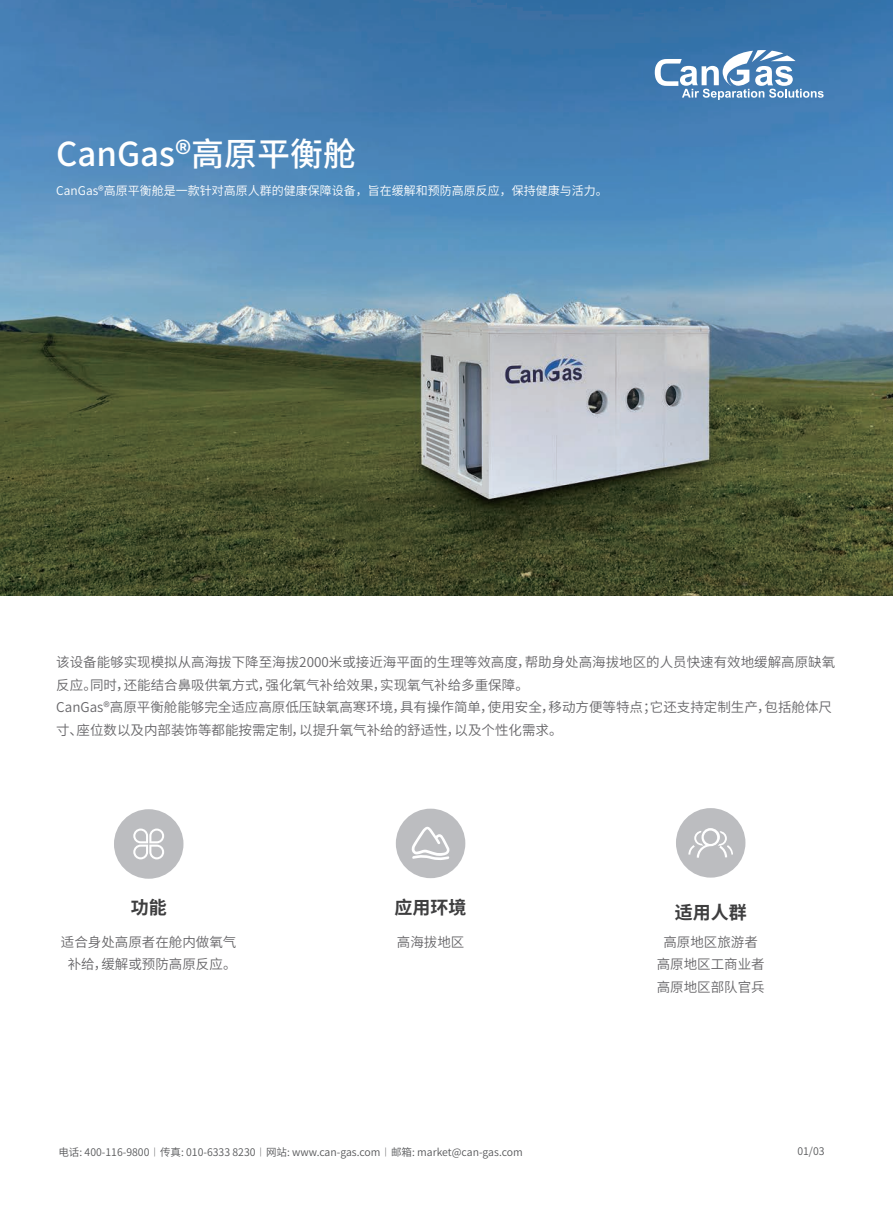
<style>
.page{position:relative;width:893px;height:1212px;background:#fff}
.page>*{position:absolute;margin:0;border:0;box-sizing:border-box;transform-origin:0 0}
.t1{font:500 33px "Source Han Sans CN";color:#fff}
.t2{font:700 18px "Source Han Sans CN";color:#3e3e3f}
.t3{font:13.5px/22.5px "Source Han Sans CN";color:#676669;text-align:center}
.t4{font:12px "Source Han Sans CN";color:#fff}
.t5{font:10.5px "Source Han Sans CN";color:#57585a}
</style>
<div class="page">
<img style="left:0;top:0;width:893px;height:595px">
<svg style="left:655px;top:50px;width:169px;height:50px"></svg>
<div style="left:676px;top:808px;width:69px;height:69px;background:#bcbdc0;border-radius:50%"></div>
<svg style="left:688px;top:828px;width:45px;height:30px"></svg>
<div style="left:114px;top:809px;width:69px;height:70px;background:#bcbdc0;border-radius:50%"></div>
<svg style="left:133px;top:828px;width:31px;height:31px"></svg>
<div style="left:396px;top:809px;width:69px;height:69px;background:#bcbdc0;border-radius:50%"></div>
<svg style="left:411px;top:827px;width:39px;height:33px"></svg>
<h1 class="t1" style="left:56px;top:136px;width:302px">CanGas®高原平衡舱</h1>
<p class="t4" style="left:56px;top:184px;width:553px">CanGas®高原平衡舱是一款针对高原人群的健康保障设备，旨在缓解和预防高原反应，保持健康与活力。</p>
<p class="t3" style="left:56px;top:651px;width:780px;text-align:left">该设备能够实现模拟从高海拔下降至海拔2000米或接近海平面的生理等效高度，帮助身处高海拔地区的人员快速有效地缓解高原缺氧反应。同时，还能结合鼻吸供氧方式，强化氧气补给效果，实现氧气补给多重保障。<br>CanGas®高原平衡舱能够完全适应高原低压缺氧高寒环境，具有操作简单，使用安全，移动方便等特点；它还支持定制生产，包括舱体尺寸、座位数以及内部装饰等都能按需定制，以提升氧气补给的舒适性，以及个性化需求。</p>
<h2 class="t2" style="left:131px;top:897px;width:37px">功能</h2>
<h2 class="t2" style="left:395px;top:897px;width:73px">应用环境</h2>
<h2 class="t2" style="left:675px;top:902px;width:73px">适用人群</h2>
<p class="t3" style="left:657px;top:931px;width:109px">高原地区旅游者高原地区工商业者高原地区部队官兵</p>
<p class="t3" style="left:61px;top:931px;width:177px">适合身处高原者在舱内做氧气补给，缓解或预防高原反应。</p>
<p class="t3" style="left:397px;top:931px;width:69px">高海拔地区</p>
<p class="t5" style="left:58px;top:1146px;width:466px">电话: 400-116-9800︱传真: 010-6333 8230︱网站: www.can-gas.com︱邮箱: market@can-gas.com</p>
<p class="t5" style="left:797px;top:1145px;width:29px">01/03</p>
</div>
